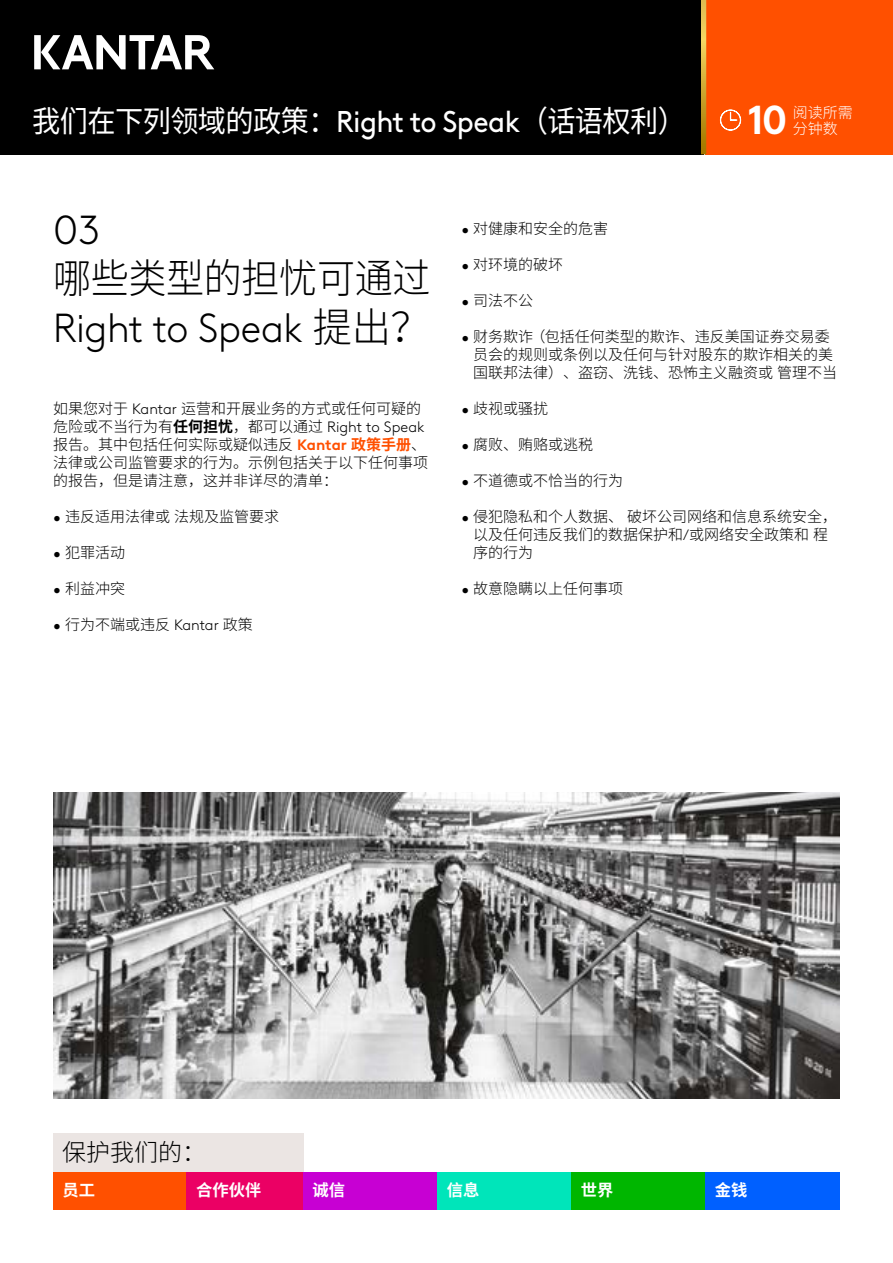
<style>
.page{position:relative;width:893px;height:1263px;background:#fff}
.page>*{position:absolute;margin:0;border:0;box-sizing:border-box;transform-origin:0 0}
.t1{font:300 40.5px "Kantar Brown";letter-spacing:-.01em;color:#000}
.t2{font:300 40.5px "Noto Sans CJ Ksc";letter-spacing:-.01em;color:#000;scale:.94 1}
.t3{font:700 40.35px "Kantar Brown";color:#fff}
.t4{font:30px "Noto Sans CJ Ksc";letter-spacing:-.02em;color:#fff;scale:.94 1}
.t5{font:300 24px "Noto Sans CJ Ksc";color:#000}
.t6{font:700 16.35px "Noto Sans CJ Ksc";color:#fff}
.t7{font:300 15px/18px "Noto Sans CJ Ksc";color:#000}
.t8{font:300 15px "Noto Sans CJ Ksc";color:#fff}
.s1{font-family:"Kantar Brown"}
.s2{font-family:"Noto Sans CJ Ksc"}
.s3{font-weight:700}
.s4{font-family:"Kantar Brown";font-weight:700;color:#ff5000}
.s5{font-weight:700;color:#ff5000}
</style>
<div class="page">
<div style="left:53px;top:1134px;width:250px;height:38px;background:#ebe5e3"></div>
<div style="left:53px;top:1172px;width:134px;height:38px;background:#ff5000"></div>
<div style="left:187px;top:1172px;width:134px;height:38px;background:#eb0064"></div>
<div style="left:303px;top:1172px;width:134px;height:38px;background:#c700d3"></div>
<div style="left:437px;top:1172px;width:135px;height:38px;background:#00e5ba"></div>
<div style="left:572px;top:1172px;width:134px;height:38px;background:#00b600"></div>
<div style="left:706px;top:1172px;width:134px;height:38px;background:#0060ff"></div>
<div style="left:0;top:0;width:704px;height:154px;background:#000"></div>
<div style="left:705px;top:0;width:188px;height:154px;background:#ff5000"></div>
<svg style="left:720px;top:109px;width:21px;height:22px"></svg>
<svg style="left:34px;top:35px;width:180px;height:34px"></svg>
<svg style="left:701px;top:0;width:5px;height:154px"></svg>
<img style="left:53px;top:792px;width:787px;height:306px">
<h3 class="t4" style="left:32px;top:104px;width:697px">我们在下列领域的政策：<span class="s1">Right to Speak</span>（话语权利）</h3>
<h2 class="t3" style="left:747px;top:87px;width:42px">10</h2>
<p class="t8" style="left:793px;top:104px;width:61px">阅读所需</p>
<p class="t8" style="left:793px;top:120px;width:46px">分钟数</p>
<h1 class="t1" style="left:53px;top:200px;width:49px">03</h1>
<h1 class="t2" style="left:53px;top:255px;width:403px">哪些类型的担忧可通过</h1>
<h1 class="t1" style="left:53px;top:298px;width:378px">Right to Speak <span class="s2">提出？</span></h1>
<p class="t7" style="left:53px;top:400px;width:377px">如果您对于 <span class="s1">Kantar</span> 运营和开展业务的方式或任何可疑的危险或不当行为有<span class="s3">任何担忧</span>，都可以通过 <span class="s1">Right to Speak</span>报告。其中包括任何实际或疑似违反 <span class="s4">Kantar</span> <span class="s5">政策手册</span>、法律或公司监管要求的行为。示例包括关于以下任何事项的报告，但是请注意，这并非详尽的清单：</p>
<p class="t7" style="left:53px;top:508px;width:227px"><span class="s1">•</span> 违反适用法律或法规及监管要求</p>
<p class="t7" style="left:53px;top:544px;width:73px"><span class="s1">•</span> 犯罪活动</p>
<p class="t7" style="left:53px;top:580px;width:73px"><span class="s1">•</span> 利益冲突</p>
<p class="t7" style="left:53px;top:616px;width:201px"><span class="s1">•</span> 行为不端或违反 <span class="s1">Kantar</span> 政策</p>
<p class="t7" style="left:461px;top:220px;width:148px"><span class="s1">•</span> 对健康和安全的危害</p>
<p class="t7" style="left:461px;top:256px;width:103px"><span class="s1">•</span> 对环境的破坏</p>
<p class="t7" style="left:461px;top:292px;width:73px"><span class="s1">•</span> 司法不公</p>
<p class="t7" style="left:473px;top:328px;width:366px;text-indent:-12px"><span class="s1">•</span> 财务欺诈（包括任何类型的欺诈、违反美国证券交易委员会的规则或条例以及任何与针对股东的欺诈相关的美国联邦法律）、盗窃、洗钱、恐怖主义融资或管理不当</p>
<p class="t7" style="left:461px;top:400px;width:88px"><span class="s1">•</span> 歧视或骚扰</p>
<p class="t7" style="left:461px;top:436px;width:133px"><span class="s1">•</span> 腐败、贿赂或逃税</p>
<p class="t7" style="left:461px;top:472px;width:163px"><span class="s1">•</span> 不道德或不恰当的行为</p>
<p class="t7" style="left:473px;top:508px;width:366px;text-indent:-12px"><span class="s1">•</span> 侵犯隐私和个人数据、破坏公司网络和信息系统安全，以及任何违反我们的数据保护和<span class="s1">/</span>或网络安全政策和程序的行为</p>
<p class="t7" style="left:461px;top:580px;width:163px"><span class="s1">•</span> 故意隐瞒以上任何事项</p>
<h3 class="t5" style="left:62px;top:1139px;width:145px">保护我们的：</h3>
<p class="t6" style="left:62px;top:1180px;width:34px">员工</p>
<p class="t6" style="left:196px;top:1180px;width:67px">合作伙伴</p>
<p class="t6" style="left:313px;top:1180px;width:34px">诚信</p>
<p class="t6" style="left:447px;top:1180px;width:34px">信息</p>
<p class="t6" style="left:581px;top:1180px;width:34px">世界</p>
<p class="t6" style="left:715px;top:1180px;width:34px">金钱</p>
</div>
